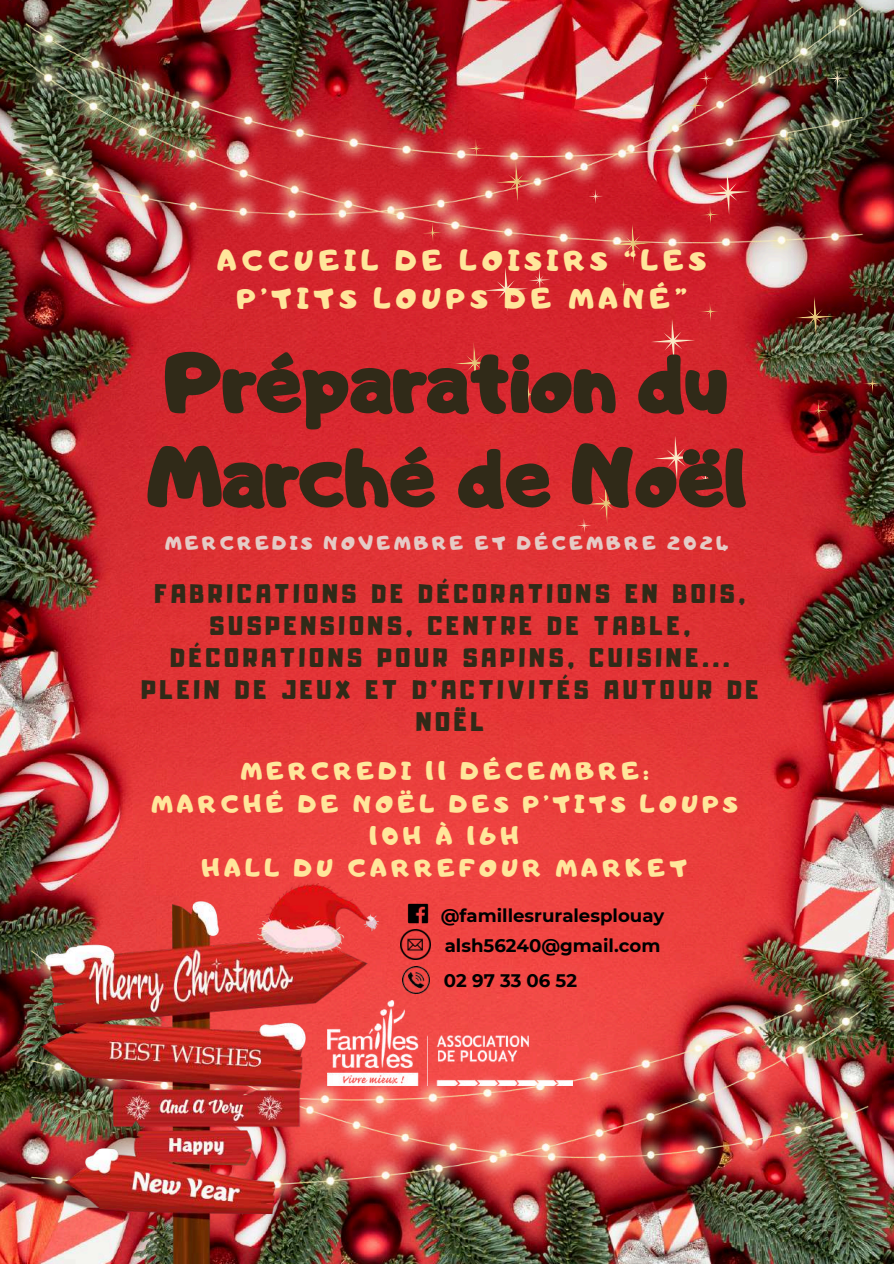
<style>
.page{position:relative;width:894px;height:1264px;background:#fff}
.page>*{position:absolute;margin:0;border:0;box-sizing:border-box;transform-origin:0 0}
.t1{font:83.4px/94.3px "CA Generated";color:#302a18}
.t2{font:28.05px/38px "Adigiana Toybox";letter-spacing:.18em;color:#ffe69b;text-align:center}
.t3{font:24px/32.2px "Adigiana Toybox";letter-spacing:.18em;color:#ffe69b;text-align:center}
.t4{font:23.7px/32px "Adumu";letter-spacing:.18em;color:#302a18;text-align:center}
.t5{font:18.75px "Adigiana Toybox";letter-spacing:.18em;color:#e5cbc6}
.t6{font:700 18.15px/29.5px "Montserrat";color:#000}
</style>
<div class="page">
<img style="left:0;top:0;width:893px;height:1263px">
<img style="left:24px;top:0;width:841px;height:266px">
<img style="left:29px;top:943px;width:841px;height:265px">
<img style="left:42px;top:883px;width:336px;height:380px">
<svg style="left:826px;top:67px;width:22px;height:22px"></svg>
<svg style="left:517px;top:383px;width:22px;height:22px"></svg>
<svg style="left:775px;top:128px;width:22px;height:22px"></svg>
<svg style="left:465px;top:137px;width:22px;height:22px"></svg>
<svg style="left:698px;top:71px;width:15px;height:15px"></svg>
<svg style="left:683px;top:95px;width:22px;height:22px"></svg>
<svg style="left:807px;top:400px;width:22px;height:22px"></svg>
<svg style="left:861px;top:372px;width:22px;height:22px"></svg>
<svg style="left:616px;top:277px;width:14px;height:15px"></svg>
<svg style="left:421px;top:222px;width:22px;height:22px"></svg>
<svg style="left:588px;top:189px;width:14px;height:15px"></svg>
<svg style="left:494px;top:159px;width:44px;height:45px;background:#d44242"></svg>
<svg style="left:452px;top:341px;width:44px;height:44px;background:#d83033"></svg>
<svg style="left:576px;top:481px;width:52px;height:52px;background:#de3535"></svg>
<svg style="left:610px;top:221px;width:45px;height:45px;background:#d43d3f"></svg>
<svg style="left:484px;top:267px;width:66px;height:45px;background:#d73036"></svg>
<svg style="left:793px;top:295px;width:44px;height:44px;background:#622c1f"></svg>
<svg style="left:650px;top:300px;width:71px;height:63px;background:#d52b32"></svg>
<svg style="left:653px;top:436px;width:63px;height:55px;background:#d93237"></svg>
<img style="left:699px;top:170px;width:51px;height:56px">
<img style="left:327px;top:1000px;width:245px;height:85px">
<img style="left:400px;top:929px;width:30px;height:30px">
<img style="left:402px;top:967px;width:27px;height:27px">
<img style="left:402px;top:898px;width:31px;height:30px">
<p class="t2" style="left:217px;top:241px;width:490px">ACCUEIL DE LOISIRS “LES<br>P’TITS LOUPS DE MANÉ”</p>
<h1 class="t1" style="left:147px;top:333px;width:600px">Préparation du<br>Marché de Noël</h1>
<p class="t5" style="left:165px;top:530px;width:564px">MERCREDIS NOVEMBRE ET DÉCEMBRE 2024</p>
<p class="t4" style="left:141px;top:580px;width:618px">FABRICATIONS DE DÉCORATIONS EN BOIS,<br>SUSPENSIONS, CENTRE DE TABLE,<br>DÉCORATIONS POUR SAPINS, CUISINE...<br>PLEIN DE JEUX ET D’ACTIVITÉS AUTOUR DE<br>NOËL</p>
<p class="t3" style="left:151px;top:755px;width:588px">MERCREDI 11 DÉCEMBRE:<br>MARCHÉ DE NOËL DES P’TITS LOUPS<br>10H À 16H<br>HALL DU CARREFOUR MARKET</p>
<p class="t6" style="left:440px;top:901px;width:225px">@famillesruralesplouay alsh56240@gmail.com</p>
<p class="t6" style="left:444px;top:965px;width:135px">02 97 33 06 52</p>
</div>
